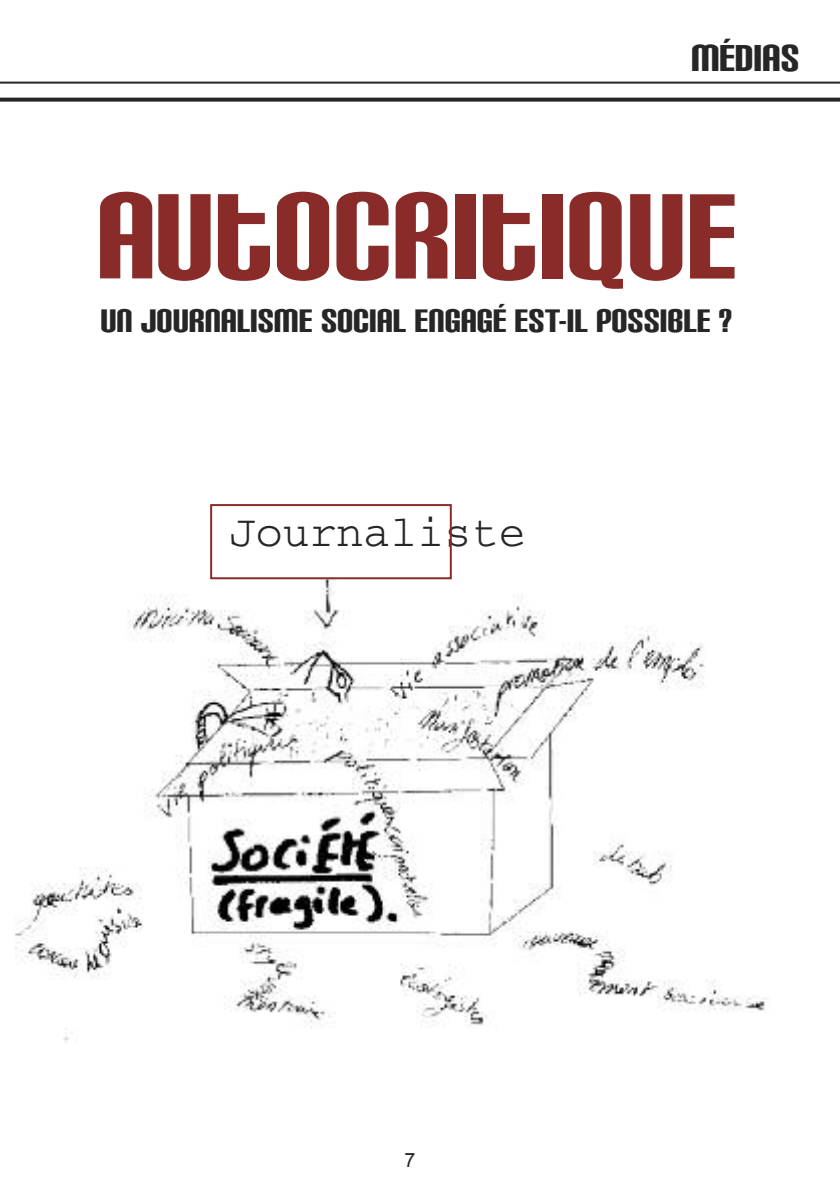
<style>
.page{position:relative;width:840px;height:1191px;background:#fff}
.page>*{position:absolute;margin:0;border:0;box-sizing:border-box;transform-origin:0 0}
.t1{font:144.4px "Carbon Block";color:#892c29}
.t2{font:45px "Carbon Block";color:#272627}
.t3{font:44.8px "Courier";color:#272627}
.t4{font:39px "Carbon Block";color:#272627}
.t5{font:19.8px "Arial";color:#272627}
</style>
<div class="page">
<hr style="left:0;top:82px;width:839px;height:2px;background:#272627">
<svg style="left:0;top:98px;width:839px;height:4px;background:#3b3a3b"></svg>
<img style="left:14px;top:579px;width:753px;height:463px">
<div style="left:210px;top:504px;width:241px;height:75px;border:2px solid #892c29"></div>
<p class="t2" style="left:690px;top:35px;width:110px">MÉDIAS</p>
<h1 class="t1" style="left:96px;top:163px;width:642px">AUTOCRITIQUE</h1>
<p class="t4" style="left:100px;top:301px;width:632px">UN JOURNALISME SOCIAL ENGAGÉ EST-IL POSSIBLE ?</p>
<p class="t3" style="left:229px;top:518px;width:297px">Journaliste</p>
<p class="t5" style="left:404px;top:1149px;width:12px">7</p>
</div>
